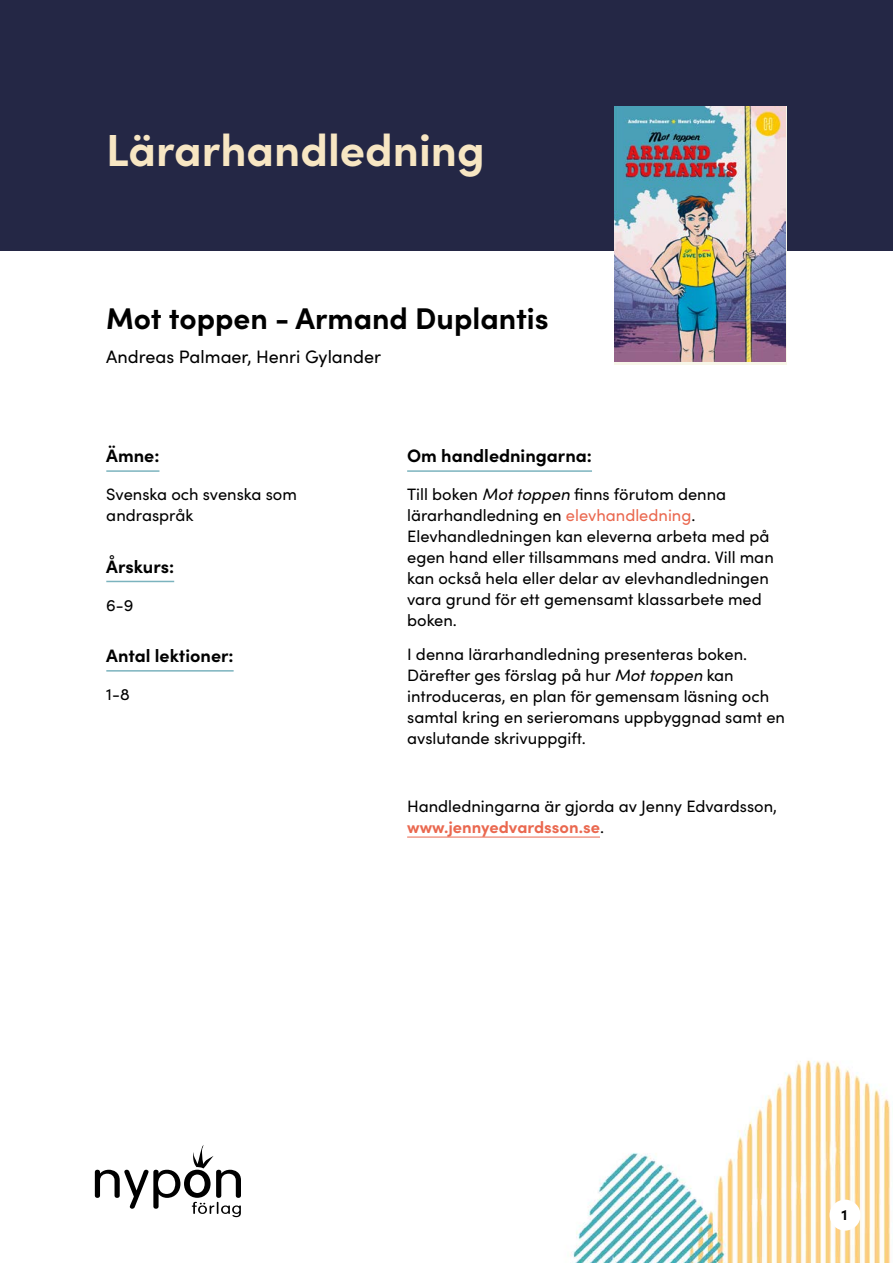
<style>
.page{position:relative;width:893px;height:1263px;background:#fff}
.page>*{position:absolute;margin:0;border:0;box-sizing:border-box;transform-origin:0 0}
.t1{font:700 45px "Sofia Pro";color:#f7e6c3}
.t2{font:700 30px "Sofia Pro";color:#000}
.t3{font:700 18px "Sofia Pro";color:#000}
.t4{font:18px "Sofia Pro";color:#000}
.t5{font:16.5px/21px "Sofia Pro";color:#000}
.t6{font:700 15px "Sofia Pro";color:#000}
.s1{font-style:italic}
.s2{color:#ea684f}
.s3{font-weight:700;color:#ea684f}
</style>
<div class="page">
<img style="left:94px;top:470px;width:797px;height:793px">
<hr style="left:106px;top:470px;width:53px;height:2px;background:#7bb3be">
<hr style="left:106px;top:581px;width:68px;height:1px;background:#7bb3be">
<hr style="left:106px;top:670px;width:128px;height:2px;background:#7bb3be">
<div style="left:0;top:0;width:893px;height:251px;background:#242745"></div>
<div style="left:614px;top:106px;width:173px;height:259px;background:linear-gradient(to right,#f7f6e8,#f7f6e8)"></div>
<img style="left:614px;top:106px;width:171px;height:256px">
<hr style="left:407px;top:470px;width:185px;height:2px;background:#7bb3be">
<hr style="left:407px;top:837px;width:193px;height:1px;background:#ea684f">
<div style="left:830px;top:1199px;width:30px;height:31px;background:#fff;border-radius:50%"></div>
<svg style="left:95px;top:1145px;width:146px;height:72px"></svg>
<h1 class="t1" style="left:106px;top:116px;width:380px">Lärarhandledning</h1>
<h2 class="t2" style="left:106px;top:295px;width:444px">Mot toppen - Armand Duplantis</h2>
<p class="t4" style="left:106px;top:343px;width:276px">Andreas Palmaer, Henri Gylander</p>
<p class="t3" style="left:106px;top:442px;width:55px">Ämne:</p>
<p class="t5" style="left:106px;top:483px;width:192px">Svenska och svenska som andraspråk</p>
<p class="t3" style="left:106px;top:552px;width:69px">Årskurs:</p>
<p class="t5" style="left:106px;top:593px;width:29px">6-9</p>
<p class="t3" style="left:106px;top:642px;width:129px">Antal lektioner:</p>
<p class="t5" style="left:106px;top:683px;width:25px">1-8</p>
<p class="t3" style="left:407px;top:442px;width:186px">Om handledningarna:</p>
<p class="t5" style="left:407px;top:483px;width:368px">Till boken <span class="s1">Mot toppen</span> finns förutom denna lärarhandledning en <span class="s2">elevhandledning</span>.<br>Elevhandledningen kan eleverna arbeta med på egen hand eller tillsammans med andra. Vill man kan också hela eller delar av elevhandledningen vara grund för ett gemensamt klassarbete med boken.</p>
<p class="t5" style="left:407px;top:643px;width:379px">I denna lärarhandledning presenteras boken.<br>Därefter ges förslag på hur <span class="s1">Mot toppen</span> kan introduceras, en plan för gemensam läsning och samtal kring en serieromans uppbyggnad samt en avslutande skrivuppgift.</p>
<p class="t5" style="left:407px;top:794px;width:371px">Handledningarna är gjorda av Jenny Edvardsson, <span class="s3">www.jennyedvardsson.se</span>.</p>
<p class="t6" style="left:842px;top:1204px;width:7px">1</p>
</div>
